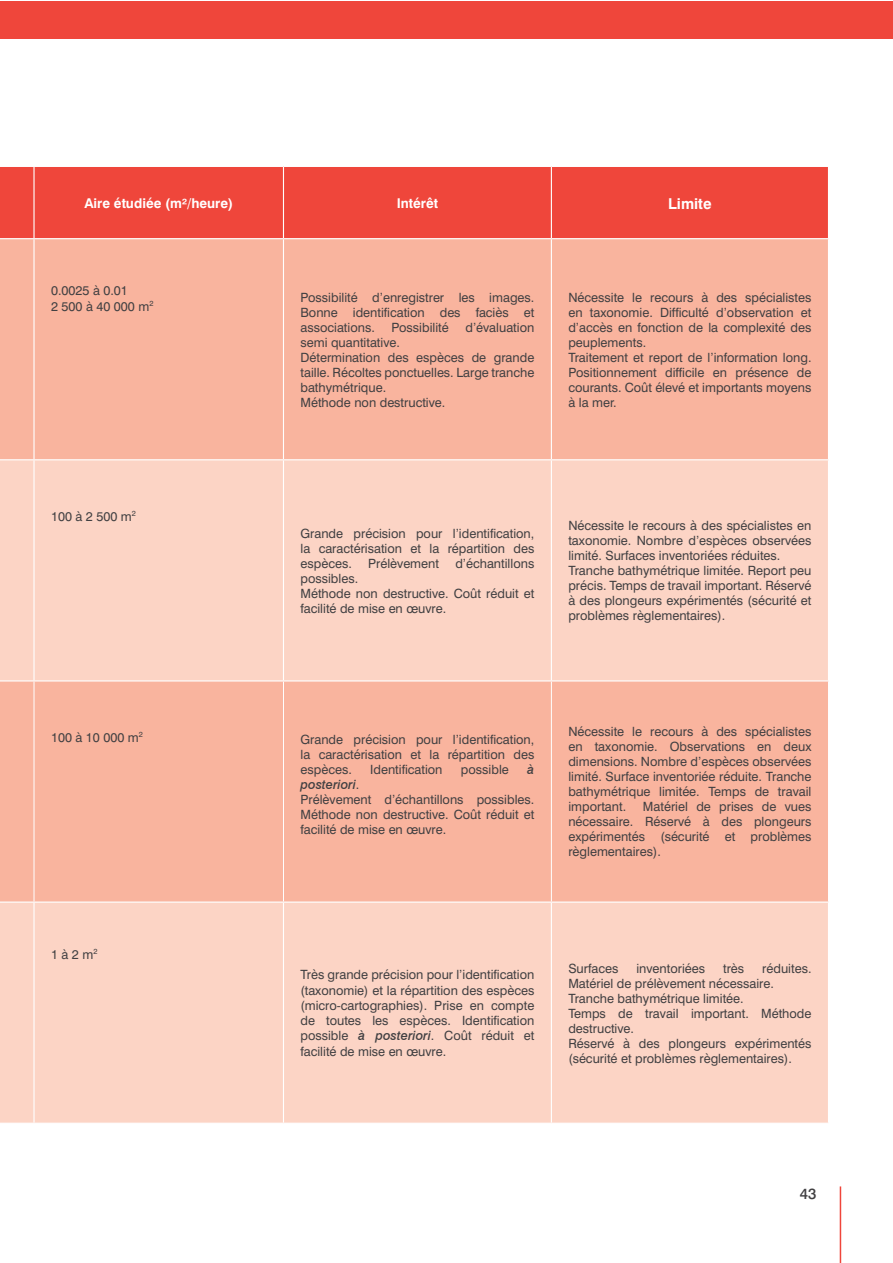
<style>
.page{position:relative;width:893px;height:1263px;background:#fff}
.page>*{position:absolute;margin:0;border:0;box-sizing:border-box;transform-origin:0 0}
.t1{font:700 15px "Swiss 721 BT";color:#fff}
.t2{font:500 15px "Swiss 721 BT";color:#414042}
.t3{font:700 13.5px "Swiss 721 BT";color:#fff}
.t4{font:12.75px/15px "Swiss 721 BT";color:#414042}
.t5{font:italic 500 12.75px "Swiss 721 BT";color:#414042}
.s1{font-weight:500;font-style:italic}
</style>
<div class="page">
<hr style="left:840px;top:1186px;width:1px;height:77px;background:#ef463b">
<div style="left:0;top:1px;width:892px;height:37px;background:#ef463b"></div>
<div style="left:0;top:167px;width:828px;height:71px;background:#ef463b"></div>
<div style="left:0;top:239px;width:828px;height:220px;background:#f9b49e"></div>
<svg style="left:0;top:460px;width:828px;height:663px;background:#fbc9b8"></svg>
<hr style="left:33px;top:167px;width:2px;height:71px;background:#fff">
<hr style="left:283px;top:167px;width:1px;height:71px;background:#fff">
<hr style="left:551px;top:167px;width:1px;height:71px;background:#fff">
<hr style="left:33px;top:239px;width:2px;height:220px;background:#fff">
<hr style="left:283px;top:239px;width:1px;height:220px;background:#fff">
<hr style="left:551px;top:239px;width:1px;height:220px;background:#fff">
<hr style="left:33px;top:460px;width:2px;height:220px;background:#fff">
<hr style="left:283px;top:460px;width:1px;height:220px;background:#fff">
<hr style="left:551px;top:460px;width:1px;height:220px;background:#fff">
<hr style="left:0;top:680px;width:34px;height:1px;background:#fff">
<hr style="left:34px;top:680px;width:249px;height:1px;background:#fff">
<hr style="left:283px;top:680px;width:268px;height:1px;background:#fff">
<hr style="left:551px;top:680px;width:278px;height:1px;background:#fff">
<hr style="left:34px;top:681px;width:1px;height:220px;background:#fff">
<hr style="left:283px;top:681px;width:1px;height:220px;background:#fff">
<hr style="left:551px;top:681px;width:1px;height:220px;background:#fff">
<hr style="left:0;top:901px;width:34px;height:2px;background:#fff">
<hr style="left:34px;top:901px;width:249px;height:2px;background:#fff">
<hr style="left:283px;top:901px;width:268px;height:2px;background:#fff">
<hr style="left:551px;top:901px;width:278px;height:2px;background:#fff">
<hr style="left:33px;top:903px;width:2px;height:220px;background:#fff">
<hr style="left:283px;top:903px;width:1px;height:220px;background:#fff">
<hr style="left:551px;top:903px;width:1px;height:220px;background:#fff">
<p class="t3" style="left:84px;top:195px;width:150px">Aire étudiée (m²/heure)</p>
<p class="t3" style="left:397px;top:195px;width:43px">Intérêt</p>
<p class="t1" style="left:668px;top:194px;width:45px">Limite</p>
<p class="t4" style="left:51px;top:283px;width:104px">0.0025 à 0.01<br>2 500 à 40 000 m<sup>2</sup></p>
<p class="t4" style="left:300px;top:289px;width:235px;text-align:justify">Possibilité d’enregistrer les images.<br>Bonne identification des faciès et associations.</p>
<p class="t4" style="left:391px;top:319px;width:59px">Possibilité</p>
<p class="t4" style="left:465px;top:319px;width:70px">d’évaluation</p>
<p class="t4" style="left:300px;top:334px;width:235px">semi quantitative.<br>Détermination des espèces de grande taille. Récoltes ponctuelles. Large tranche bathymétrique.<br>Méthode non destructive.</p>
<p class="t4" style="left:568px;top:289px;width:245px">Nécessite le recours à des spécialistes en taxonomie. Difficulté d’observation et d’accès en fonction de la complexité des peuplements.<br>Traitement et report de l’information long.<br>Positionnement difficile en présence de courants. Coût élevé et importants moyens à la mer.</p>
<p class="t4" style="left:51px;top:508px;width:86px">100 à 2 500 m<sup>2</sup></p>
<p class="t4" style="left:300px;top:526px;width:235px;text-align:justify">Grande précision pour l’identification, la caractérisation et la répartition des espèces.</p>
<p class="t4" style="left:368px;top:556px;width:72px">Prélèvement</p>
<p class="t4" style="left:455px;top:556px;width:81px">d’échantillons</p>
<p class="t4" style="left:300px;top:571px;width:235px">possibles.<br>Méthode non destructive. Coût réduit et facilité de mise en œuvre.</p>
<p class="t4" style="left:568px;top:518px;width:245px">Nécessite le recours à des spécialistes en taxonomie. Nombre d’espèces observées limité. Surfaces inventoriées réduites.<br>Tranche bathymétrique limitée. Report peu précis. Temps de travail important. Réservé à des plongeurs expérimentés (sécurité et problèmes règlementaires).</p>
<p class="t4" style="left:51px;top:730px;width:93px">100 à 10 000 m<sup>2</sup></p>
<p class="t4" style="left:300px;top:732px;width:235px;text-align:justify">Grande précision pour l’identification, la caractérisation et la répartition des espèces.</p>
<p class="t4" style="left:370px;top:762px;width:74px">Identification</p>
<p class="t4" style="left:461px;top:762px;width:49px">possible</p>
<p class="t5" style="left:527px;top:762px;width:9px">à</p>
<p class="t4" style="left:300px;top:777px;width:235px"><span class="s1">posteriori</span>.<br>Prélèvement d’échantillons possibles.<br>Méthode non destructive. Coût réduit et facilité de mise en œuvre.</p>
<p class="t4" style="left:568px;top:724px;width:245px;text-align:justify">Nécessite le recours à des spécialistes en taxonomie. Observations en deux dimensions. Nombre d’espèces observées limité. Surface inventoriée réduite. Tranche bathymétrique limitée. Temps de travail important.</p>
<p class="t4" style="left:568px;top:799px;width:245px;text-align:justify;text-indent:75px">Matériel de prises de vues nécessaire. Réservé à des plongeurs expérimentés (sécurité et problèmes règlementaires).</p>
<p class="t4" style="left:51px;top:946px;width:48px">1 à 2 m<sup>2</sup></p>
<p class="t4" style="left:300px;top:967px;width:235px;text-align:justify">Très grande précision pour l’identification (taxonomie) et la répartition des espèces (micro-cartographies). Prise en compte de toutes les espèces. Identification possible <span class="s1">à posteriori</span>. Coût réduit et facilité de mise en œuvre.</p>
<p class="t4" style="left:568px;top:960px;width:245px;text-indent:194px">réduites.<br>Matériel de prélèvement nécessaire.<br>Tranche bathymétrique limitée.<br>Temps de travail important. Méthode destructive.<br>Réservé à des plongeurs expérimentés (sécurité et problèmes règlementaires).</p>
<p class="t4" style="left:568px;top:960px;width:52px">Surfaces</p>
<p class="t4" style="left:636px;top:960px;width:70px">inventoriées</p>
<p class="t4" style="left:723px;top:960px;width:23px">très</p>
<p class="t2" style="left:800px;top:1184px;width:18px">43</p>
</div>
